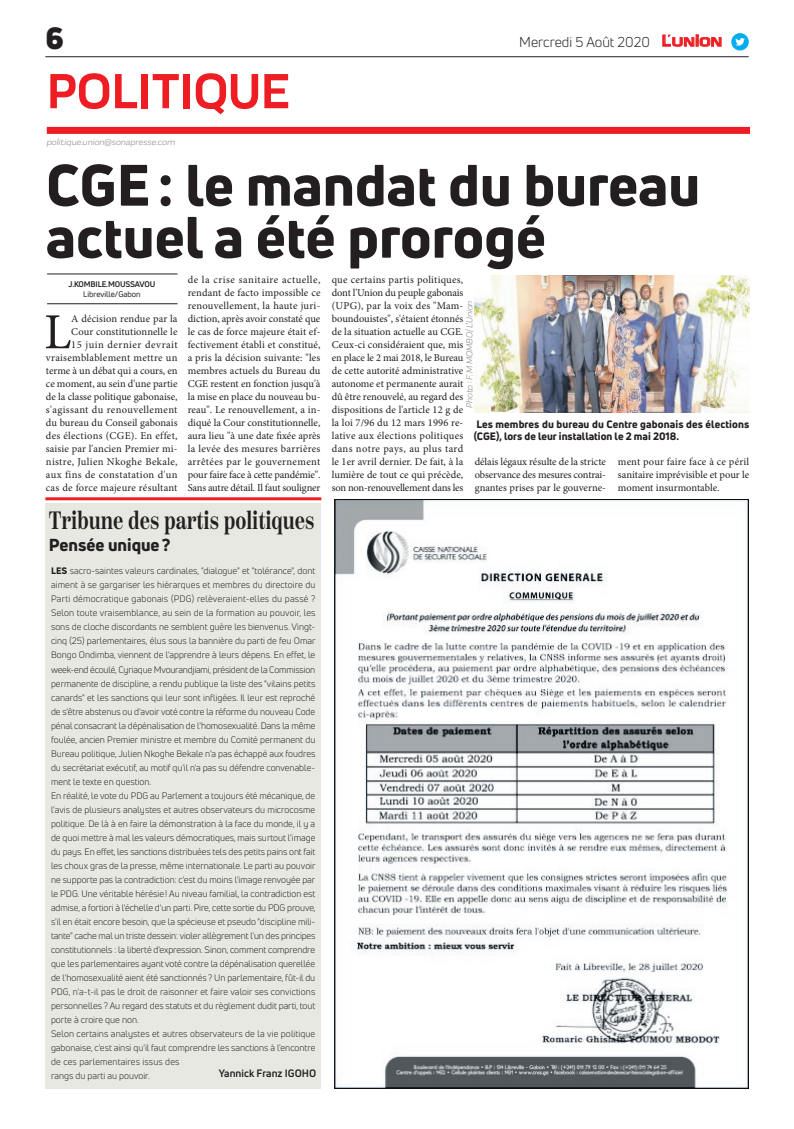
<style>
.page{position:relative;width:794px;height:1129px;background:#fff}
.page>*{position:absolute;margin:0;border:0;box-sizing:border-box;transform-origin:0 0}
.t1{font:800 57px/52px "Uni Neue";color:#231f20}
.t2{font:700 51px "Praktika";color:#ee1d23}
.t3{font:50.5px "Minion Pro";color:#231f20}
.t4{font:900 30px "Uni Neue";color:#231f20}
.t5{font:600 25px "Scotch Deck";color:#231f20;scale:.78 1}
.t6{font:800 17px "Uni Neue";color:#231f20}
.t7{font:14px "Uni Neue";color:#231f20}
.t8{font:10.5px/13px "Minion Pro";letter-spacing:.005em;color:#231f20;text-align:justify}
.t9{font:800 10.5px/12.6px "Uni Neue";letter-spacing:.01em;color:#231f20}
.t10{font:700 10.5px "Uni Neue";color:#231f20}
.t11{font:9.2px/14px "Uni Neue";color:#231f20}
.t12{font:italic 9px "Praktika";color:#818386}
.t13{font:700 8px "Uni Neue";letter-spacing:-.02em;color:#231f20}
.t14{font:8px "Uni Neue";color:#231f20}
.s1{font-family:"Eurostile";font-weight:600;font-size:14.9px;color:#ee1d23}
.s2{font-family:"Eurostile";font-weight:600;font-size:11.4px;color:#ee1d23}
.s3{font-weight:800}
</style>
<div class="page">
<hr style="left:45px;top:56px;width:703px;height:1px;background:#231f20">
<svg style="left:662px;top:34px;width:60px;height:13px"></svg>
<div style="left:731px;top:33px;width:17px;height:18px;background:#00aeef;border-radius:50%"></div>
<svg style="left:735px;top:38px;width:10px;height:8px"></svg>
<div style="left:47px;top:127px;width:703px;height:7px;background:#ee1d23"></div>
<img style="left:335px;top:499px;width:414px;height:589px">
<div style="left:45px;top:503px;width:276px;height:585px;background:#e7e8e2"></div>
<hr style="left:45px;top:497px;width:276px;height:3px;background:#ee1d23">
<hr style="left:47px;top:303px;width:130px;height:1px;background:#231f20">
<hr style="left:47px;top:274px;width:130px;height:1px;background:#231f20">
<img style="left:475px;top:275px;width:274px;height:138px">
<h3 class="t4" style="left:45px;top:17px;width:20px">6</h3>
<h3 class="t7" style="left:519px;top:33px;width:204px">Mercredi 5 Août 2020 <span class="s1">L</span><span class="s2">UNION</span></h3>
<h2 class="t2" style="left:47px;top:51px;width:245px">POLITIQUE</h2>
<p class="t12" style="left:47px;top:135px;width:130px">politique.union@sonapresse.com</p>
<h1 class="t1" style="left:46px;top:158px;width:656px">CGE: le mandat du bureau actuel a été prorogé</h1>
<p class="t13" style="left:69px;top:279px;width:88px">J.KOMBILE.MOUSSAVOU</p>
<p class="t14" style="left:83px;top:289px;width:59px">Libreville/Gabon</p>
<p class="t8" style="left:188px;top:273px;width:134px">de la crise sanitaire actuelle, rendant de facto impossible ce renouvellement, la haute juri&shy;diction, après avoir constaté que le cas de force majeure était ef&shy;fectivement établi et constitué, a pris la décision suivante: "les membres actuels du Bureau du CGE restent en fonction jusqu'à la mise en place du nouveau bu&shy;reau". Le renouvellement, a in&shy;diqué la Cour constitutionnelle, aura lieu "à une date fixée après la levée des mesures barrières arrêtées par le gouvernement pour faire face à cette pandémie".<br>Sans autre détail. Il faut souligner</p>
<p class="t8" style="left:332px;top:273px;width:133px">que certains partis politiques, dont l'Union du peuple gabonais (UPG), par la voix des "Mam&shy;boundouistes", s'étaient étonnés de la situation actuelle au CGE.<br>Ceux-ci considéraient que, mis en place le 2 mai 2018, le Bureau de cette autorité administrative autonome et permanente aurait dû être renouvelé, au regard des dispositions de l'article 12 g de la loi 7/96 du 12 mars 1996 re&shy;lative aux élections politiques dans notre pays, au plus tard le 1er avril dernier. De fait, à la lumière de tout ce qui précède, son non-renouvellement dans les</p>
<p class="t12" style="left:463px;top:408px;width:109px;rotate:-90deg">Photo : F. M MOMBO/ L’Union</p>
<p class="t8" style="left:46px;top:312px;width:133px;text-align:right">A décision rendue par la<br>Cour constitutionnelle le<br>15 juin dernier devrait vraisemblablement mettre un terme à un débat qui a cours, en ce moment, au sein d'une partie de la classe politique gabonaise, s'agissant du renouvellement du bureau du Conseil gabonais des élections (CGE). En effet, saisie par l'ancien Premier mi&shy;nistre, Julien Nkoghe Bekale, aux fins de constatation d'un cas de force majeure résultant</p>
<h3 class="t3" style="left:44px;top:298px;width:29px">L</h3>
<p class="t9" style="left:474px;top:417px;width:277px">Les membres du bureau du Centre gabonais des élections (CGE), lors de leur installation le 2 mai 2018.</p>
<p class="t8" style="left:475px;top:455px;width:133px">délais légaux résulte de la stricte observance des mesures contrai&shy;gnantes prises par le gouverne-</p>
<p class="t8" style="left:618px;top:455px;width:133px">ment pour faire face à ce péril sanitaire imprévisible et pour le moment insurmontable.</p>
<h3 class="t5" style="left:49px;top:505px;width:342px">Tribune des partis politiques</h3>
<h3 class="t6" style="left:49px;top:533px;width:123px">Pensée unique?</h3>
<p class="t11" style="left:51px;top:564px;width:266px"><span class="s3">LES</span> sacro-saintes valeurs cardinales, "dialogue" et "tolérance", dont aiment à se gargariser les hiérarques et membres du directoire du Parti démocratique gabonais (PDG) relèveraient-elles du passé ?<br>Selon toute vraisemblance, au sein de la formation au pouvoir, les sons de cloche discordants ne semblent guère les bienvenus. Vingt&shy;cinq (25) parlementaires, élus sous la bannière du parti de feu Omar Bongo Ondimba, viennent de l'apprendre à leurs dépens. En effet, le week-end écoulé, Cyriaque Mvourandjiami, président de la Commission permanente de discipline, a rendu publique la liste des "vilains petits canards" et les sanctions qui leur sont infligées. Il leur est reproché de s'être abstenus ou d'avoir voté contre la réforme du nouveau Code pénal consacrant la dépénalisation de l'homosexualité. Dans la même foulée, ancien Premier ministre et membre du Comité permanent du Bureau politique, Julien Nkoghe Bekale n'a pas échappé aux foudres du secrétariat exécutif, au motif qu'il n'a pas su défendre convenable&shy;ment le texte en question.<br>En réalité, le vote du PDG au Parlement a toujours été mécanique, de l'avis de plusieurs analystes et autres observateurs du microcosme politique. De là à en faire la démonstration à la face du monde, il y a de quoi mettre à mal les valeurs démocratiques, mais surtout l'image du pays. En effet, les sanctions distribuées tels des petits pains ont fait les choux gras de la presse, même internationale. Le parti au pouvoir ne supporte pas la contradiction: c'est du moins l'image renvoyée par le PDG. Une véritable hérésie! Au niveau familial, la contradiction est admise, a fortiori à l'échelle d'un parti. Pire, cette sortie du PDG prouve, s'il en était encore besoin, que la spécieuse et pseudo "discipline mili&shy;tante" cache mal un triste dessein: violer allègrement l'un des principes constitutionnels : la liberté d'expression. Sinon, comment comprendre que les parlementaires ayant voté contre la dépénalisation querellée de l'homosexualité aient été sanctionnés ? Un parlementaire, fût-il du PDG, n'a-t-il pas le droit de raisonner et faire valoir ses convictions personnelles ? Au regard des statuts et du règlement dudit parti, tout porte à croire que non.<br>Selon certains analystes et autres observateurs de la vie politique gabonaise, c'est ainsi qu'il faut comprendre les sanctions à l'encontre de ces parlementaires issus des<br>rangs du parti au pouvoir.</p>
<p class="t10" style="left:219px;top:1066px;width:99px">Yannick Franz IGOHO</p>
</div>
